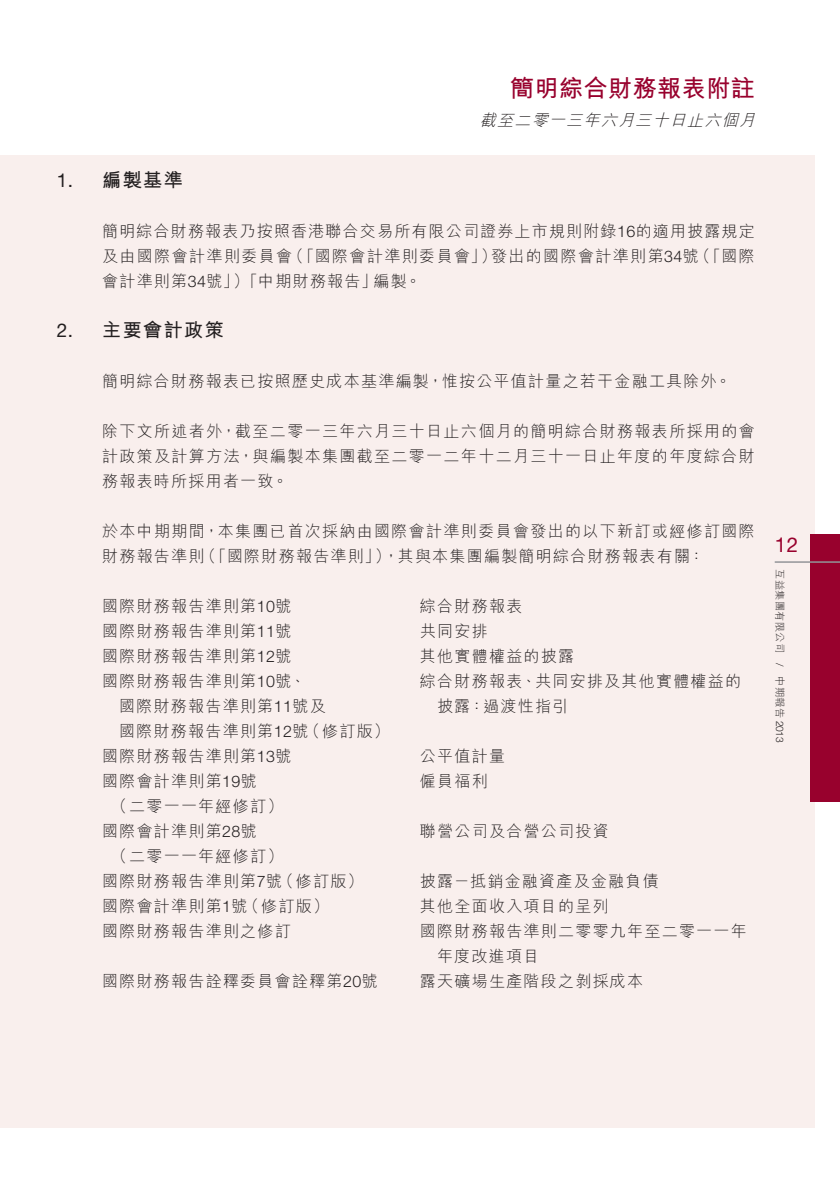
<style>
.page{position:relative;width:840px;height:1191px;background:#fff}
.page>*{position:absolute;margin:0;border:0;box-sizing:border-box;transform-origin:0 0}
.Body_Text{font:700 24px "M Hei HK";letter-spacing:.02em;color:#98012d}
.t1{font:20.4px "Helvetica Neue LT Std";color:#98012d}
.Heading_1{font:700 19px "M Hei HK";letter-spacing:.08em;color:#231f20}
.Heading_1-2{font:19px "Helvetica Neue LT Std";color:#231f20}
.Body_Text-2{font:300 16px/25px "M Hei HK";letter-spacing:.08em;color:#231f20}
.Body_Text-3{font:italic 300 16px "M Hei HK";color:#231f20}
.t2{font:300 10.2px "M Hei HK";letter-spacing:.03em;color:#231f20}
.t3{font:300 10.2px "Helvetica Neue LT Std";color:#231f20}
.s1{font-family:"Helvetica Neue LT Std"}
</style>
<div class="page">
<div style="left:0;top:155px;width:814px;height:972px;background:#f9efed"></div>
<div style="left:810px;top:534px;width:29px;height:267px;background:#98012d"></div>
<hr style="left:774px;top:561px;width:65px;height:2px;background:#939598">
<p class="Heading_1-2" style="left:57px;top:169px;width:18px">1.</p>
<p class="Heading_1-2" style="left:57px;top:319px;width:18px">2.</p>
<p class="Heading_1" style="left:102px;top:166px;width:82px">編製基準</p>
<p class="Body_Text" style="left:510px;top:71px;width:246px">簡明綜合財務報表附註</p>
<p class="Body_Text-3" style="left:479px;top:112px;width:280px">截至二零一三年六月三十日止六個月</p>
<p class="Body_Text-2" style="left:102px;top:218px;width:653px;text-align:right">簡明綜合財務報表乃按照香港聯合交易所有限公司證券上市規則附錄<span class="s1">16</span>的適用披露規定（「國際</p>
<p class="Body_Text-2" style="left:288px;top:243px;width:210px">（「國際會計準則委員會」）</p>
<p class="Body_Text-2" style="left:102px;top:243px;width:191px">及由國際會計準則委員會</p>
<p class="Body_Text-2" style="left:490px;top:243px;width:209px">發出的國際會計準則第<span class="s1">34</span>號</p>
<p class="Body_Text-2" style="left:102px;top:268px;width:276px">會計準則第<span class="s1">34</span>號」）「中期財務報告」</p>
<p class="Heading_1" style="left:102px;top:316px;width:123px">主要會計政策</p>
<p class="Body_Text-2" style="left:373px;top:268px;width:49px">編製。</p>
<p class="Body_Text-2" style="left:102px;top:368px;width:630px">簡明綜合財務報表已按照歷史成本基準編製，惟按公平值計量之若干金融工具除外。</p>
<p class="Body_Text-2" style="left:102px;top:418px;width:653px;text-align:justify">除下文所述者外，截至二零一三年六月三十日止六個月的簡明綜合財務報表所採用的會計政策及計算方法，與編製本集團截至二零一二年十二月三十一日止年度的年度綜合財務報表時所採用者一致。</p>
<p class="Body_Text-2" style="left:383px;top:518px;width:373px;text-indent:-281px">於本中期期間，本集團已首次採納由國際會計準則委員會發出的以下新訂或經修訂國際，其與本集團編製簡明綜合財務報表有關：</p>
<p class="Body_Text-2" style="left:200px;top:543px;width:192px">（「國際財務報告準則」）</p>
<p class="Body_Text-2" style="left:102px;top:543px;width:104px">財務報告準則</p>
<p class="Body_Text-2" style="left:102px;top:593px;width:191px">國際財務報告準則第<span class="s1">10</span>號</p>
<p class="Body_Text-2" style="left:102px;top:618px;width:191px">國際財務報告準則第<span class="s1">11</span>號</p>
<p class="Body_Text-2" style="left:420px;top:593px;width:104px">綜合財務報表</p>
<p class="Body_Text-2" style="left:420px;top:618px;width:69px">共同安排</p>
<p class="Body_Text-2" style="left:102px;top:643px;width:191px">國際財務報告準則第<span class="s1">12</span>號</p>
<p class="Body_Text-2" style="left:102px;top:668px;width:205px">國際財務報告準則第<span class="s1">10</span>號、</p>
<p class="Body_Text-2" style="left:119px;top:693px;width:208px">國際財務報告準則第<span class="s1">11</span>號及</p>
<p class="Body_Text-2" style="left:304px;top:718px;width:87px">（修訂版(</p>
<p class="Body_Text-2" style="left:420px;top:643px;width:155px">其他實體權益的披露</p>
<p class="Body_Text-2" style="left:437px;top:668px;width:305px;text-indent:-17px">綜合財務報表、共同安排及其他實體權益的披露：過渡性指引</p>
<p class="Body_Text-2" style="left:420px;top:743px;width:86px">公平值計量</p>
<p class="Body_Text-2" style="left:119px;top:718px;width:191px">國際財務報告準則第<span class="s1">12</span>號</p>
<p class="Body_Text-2" style="left:102px;top:743px;width:191px">國際財務報告準則第<span class="s1">13</span>號</p>
<p class="Body_Text-2" style="left:111px;top:768px;width:174px;text-indent:-9px">國際會計準則第<span class="s1">19</span>號<br>（二零一一年經修訂(</p>
<p class="Body_Text-2" style="left:420px;top:768px;width:69px">僱員福利</p>
<p class="Body_Text-2" style="left:111px;top:818px;width:174px;text-indent:-9px">國際會計準則第<span class="s1">28</span>號<br>（二零一一年經修訂(</p>
<p class="Body_Text-2" style="left:420px;top:818px;width:190px">聯營公司及合營公司投資</p>
<p class="Body_Text-2" style="left:420px;top:868px;width:240px">披露－抵銷金融資產及金融負債</p>
<p class="Body_Text-2" style="left:277px;top:868px;width:87px">（修訂版）</p>
<p class="Body_Text-2" style="left:102px;top:868px;width:181px">國際財務報告準則第 號<span class="s1">7</span></p>
<p class="Body_Text-2" style="left:243px;top:893px;width:87px">（修訂版）</p>
<p class="Body_Text-2" style="left:102px;top:893px;width:147px">國際會計準則第 號<span class="s1">1</span></p>
<p class="Body_Text-2" style="left:420px;top:893px;width:190px">其他全面收入項目的呈列</p>
<p class="Body_Text-2" style="left:102px;top:918px;width:190px">國際財務報告準則之修訂</p>
<p class="Body_Text-2" style="left:420px;top:918px;width:328px">國際財務報告準則二零零九年至二零一一年</p>
<p class="Body_Text-2" style="left:102px;top:968px;width:277px">國際財務報告詮釋委員會詮釋第<span class="s1">20</span>號</p>
<p class="Body_Text-2" style="left:437px;top:943px;width:104px">年度改進項目</p>
<p class="Body_Text-2" style="left:420px;top:968px;width:224px">露天礦場生產階段之剝採成本</p>
<p class="t1" style="left:774px;top:532px;width:25px">12</p>
<p class="t2" style="left:784px;top:569px;width:85px;rotate:90deg">互益集團有限公司</p>
<p class="t3" style="left:785px;top:663px;width:5px;rotate:90deg">/</p>
<p class="t2" style="left:784px;top:676px;width:68px;rotate:90deg">中期報告 <span class="s1">2013</span></p>
</div>
